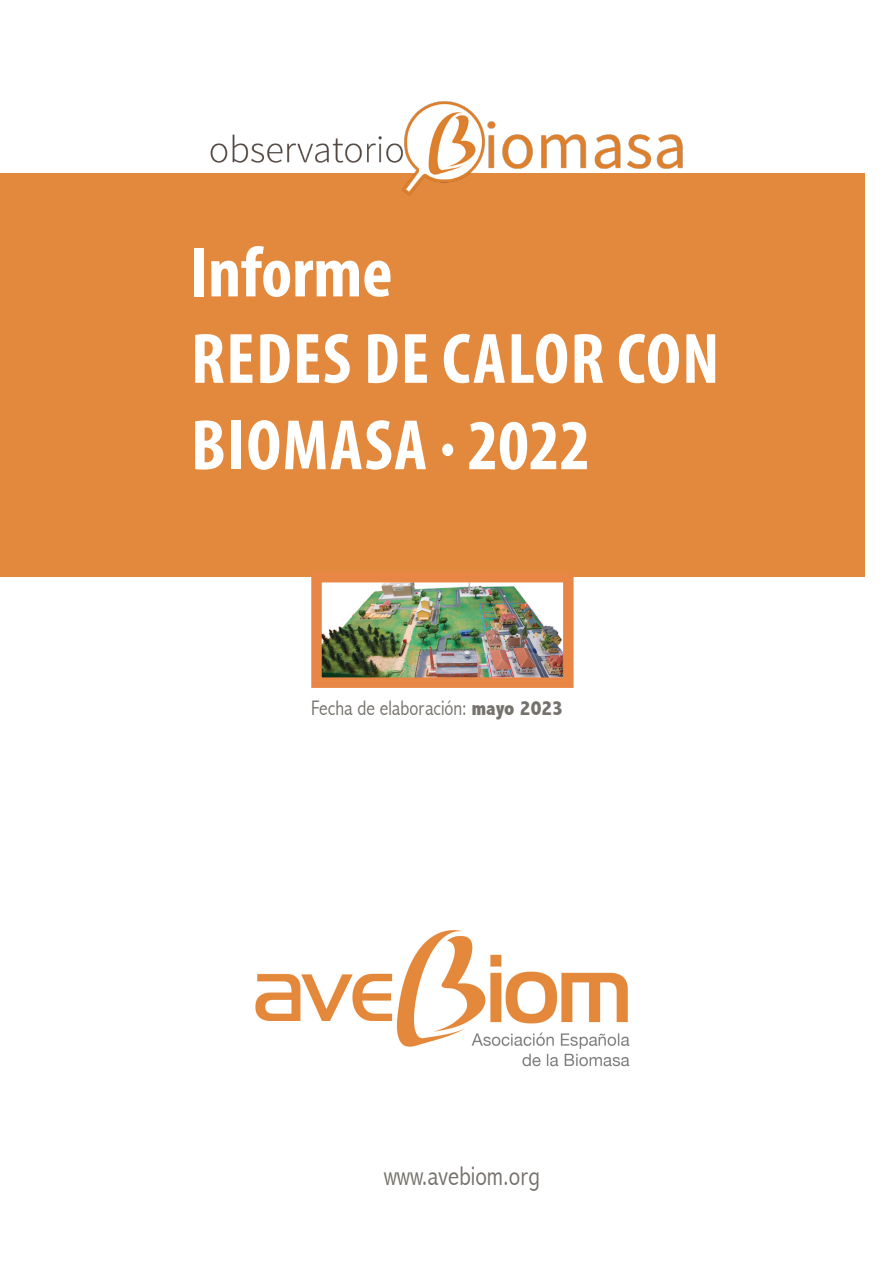
<style>
.page{position:relative;width:893px;height:1263px;background:#fff}
.page>*{position:absolute;margin:0;border:0;box-sizing:border-box;transform-origin:0 0}
.t1{font:700 condensed 72px/86.4px "Myriad Pro";letter-spacing:.02em;color:#fff}
.t2{font:700 condensed 72px "Myriad Pro";color:#fff}
.t3{font:300 condensed 27px "Abadi";color:#75716c}
.t4{font:300 condensed 21px "Abadi";color:#75716c}
.s1{font-weight:800}
</style>
<div class="page">
<div style="left:0;top:173px;width:864px;height:404px;background:#e3893d"></div>
<img style="left:255px;top:930px;width:375px;height:137px">
<img style="left:322px;top:583px;width:241px;height:94px">
<div style="left:311px;top:572px;width:263px;height:116px;border:10px solid #e88745"></div>
<img style="left:210px;top:101px;width:473px;height:95px">
<p class="t2" style="left:190px;top:227px;width:204px">Informe</p>
<p class="t1" style="left:191px;top:314px;width:530px">REDES DE CALOR CON<br>BIOMASA · 2022</p>
<p class="t4" style="left:311px;top:696px;width:253px">Fecha de elaboración: <span class="s1">mayo 2023</span></p>
<p class="t3" style="left:384px;top:1160px;width:158px">www.avebiom.org</p>
</div>
